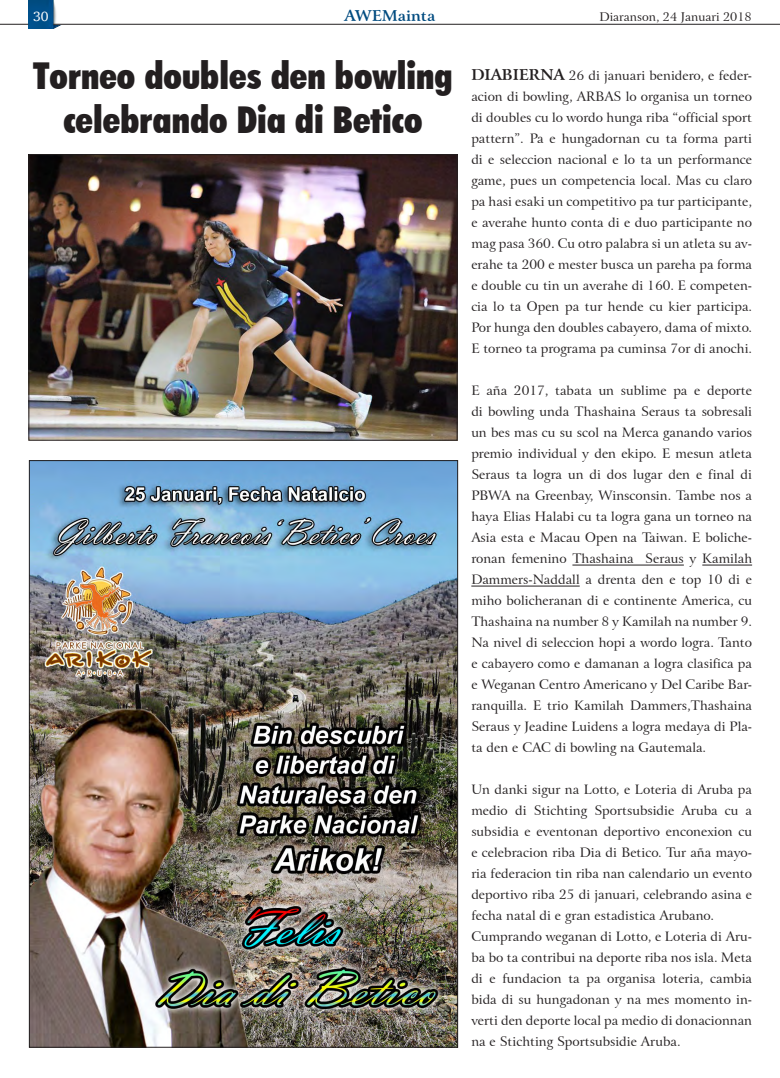
<style>
.page{position:relative;width:780px;height:1078px;background:#fff}
.page>*{position:absolute;margin:0;border:0;box-sizing:border-box;transform-origin:0 0}
.t1{font:900 condensed 37px/44.4px "Futura BT";color:#231f20;text-align:center}
.t2{font:700 15px "Arrus BT";color:#004b80}
.t3{font:14px "Charter ITCTT";color:#fff}
.Body_Text_14{font:13px/21px "Arrus BT";color:#231f20;text-align:justify}
.t4{font:12px "Arrus BT";color:#231f20}
.s1{font-weight:700;font-size:15px}
</style>
<div class="page">
<img style="left:28px;top:0;width:33px;height:28px">
<svg style="left:0;top:24px;width:28px;height:1px"></svg>
<hr style="left:53px;top:24px;width:727px;height:1px;background:#231f20">
<img style="left:31px;top:462px;width:425px;height:583px">
<hr style="left:572px;top:564px;width:111px;height:1px;background:#231f20">
<hr style="left:702px;top:564px;width:50px;height:1px;background:#231f20">
<hr style="left:471px;top:585px;width:108px;height:1px;background:#231f20">
<img style="left:30px;top:156px;width:425px;height:282px">
<div style="left:28px;top:154px;width:429px;height:286px;border:1px solid #231f20"></div>
<p class="t3" style="left:33px;top:7px;width:17px">30</p>
<p class="t2" style="left:344px;top:7px;width:92px">AWEMainta</p>
<p class="t4" style="left:599px;top:9px;width:154px">Diaranson, 24 Januari 2018</p>
<p class="t1" style="left:33px;top:53px;width:421px">Torneo doubles den bowling celebrando Dia di Betico</p>
<p class="Body_Text_14" style="left:471px;top:65px;width:282px"><span class="s1">DIABIERNA</span> 26 di januari benidero, e feder&shy;acion di bowling, ARBAS lo organisa un torneo di doubles cu lo wordo hunga riba “official sport pattern”. Pa e hungadornan cu ta forma parti di e seleccion nacional e lo ta un performance game, pues un competencia local. Mas cu claro pa hasi esaki un competitivo pa tur participante, e averahe hunto conta di e duo participante no mag pasa 360. Cu otro palabra si un atleta su av&shy;erahe ta 200 e mester busca un pareha pa forma e double cu tin un averahe di 160. E competen&shy;cia lo ta Open pa tur hende cu kier participa.<br>Por hunga den doubles cabayero, dama of mixto.<br>E torneo ta programa pa cuminsa 7or di anochi.</p>
<p class="Body_Text_14" style="left:471px;top:380px;width:282px">E aña 2017, tabata un sublime pa e deporte di bowling unda Thashaina Seraus ta sobresali un bes mas cu su scol na Merca ganando varios premio individual y den ekipo. E mesun atleta Seraus ta logra un di dos lugar den e final di PBWA na Greenbay, Winsconsin. Tambe nos a haya Elias Halabi cu ta logra gana un torneo na Asia esta e Macau Open na Taiwan. E boliche&shy;ronan femenino Thashaina Seraus y Kamilah Dammers-Naddall a drenta den e top 10 di e miho bolicheranan di e continente America, cu Thashaina na number 8 y Kamilah na number 9.<br>Na nivel di seleccion hopi a wordo logra. Tanto e cabayero como e damanan a logra clasifica pa e Weganan Centro Americano y Del Caribe Bar&shy;ranquilla. E trio Kamilah Dammers,Thashaina Seraus y Jeadine Luidens a logra medaya di Pla&shy;ta den e CAC di bowling na Gautemala.</p>
<p class="Body_Text_14" style="left:471px;top:779px;width:282px">Un danki sigur na Lotto, e Loteria di Aruba pa medio di Stichting Sportsubsidie Aruba cu a subsidia e eventonan deportivo enconexion cu e celebracion riba Dia di Betico. Tur aña mayo&shy;ria federacion tin riba nan calendario un evento deportivo riba 25 di januari, celebrando asina e fecha natal di e gran estadistica Arubano.</p>
<p class="Body_Text_14" style="left:471px;top:926px;width:282px">Cumprando weganan di Lotto, e Loteria di Aru&shy;ba bo ta contribui na deporte riba nos isla. Meta di e fundacion ta pa organisa loteria, cambia bida di su hungadonan y na mes momento in&shy;verti den deporte local pa medio di donacionnan na e Stichting Sportsubsidie Aruba.</p>
</div>
